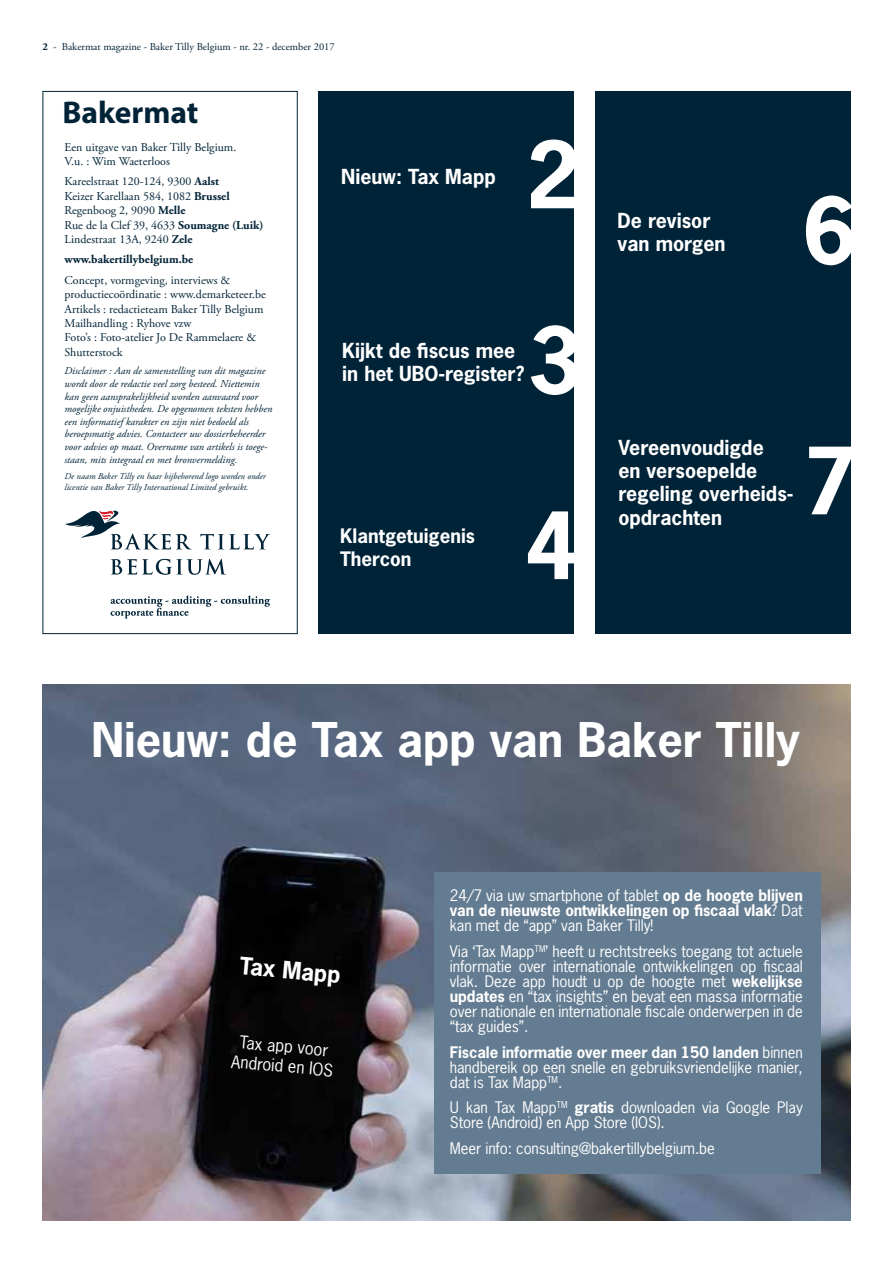
<style>
.page{position:relative;width:893px;height:1263px;background:#fff}
.page>*{position:absolute;margin:0;border:0;box-sizing:border-box;transform-origin:0 0}
.t1{font:700 87px "News Gothic Std";color:#fff}
.t2{font:700 45px "News Gothic Std";color:#fff}
.t3{font:700 31.5px "Myriad Pro";color:#002337}
.t4{font:700 22.5px "News Gothic Std";color:#fff}
.t5{font:700 19.5px/23.4px "News Gothic Std";color:#fff}
.t6{font:700 18.75px/22.5px "News Gothic Std";color:#fff}
.t7{font:16.5px/19.8px "News Gothic Std";color:#fff;text-align:center}
.t8{font:15px/15px "News Gothic Std";letter-spacing:-.005em;color:#fff;text-align:justify}
.t9{font:12px/14.4px "Adobe Garamond Pro";color:#002337}
.t10{font:700 12px "Adobe Garamond Pro";color:#002337}
.t11{font:italic 10.5px/12.6px "Adobe Garamond Pro";color:#002337}
.t12{font:10.5px "Adobe Garamond Pro";color:#002337}
.t13{font:italic 9px/10.8px "Adobe Garamond Pro";color:#002337}
.s1{font-weight:700}
</style>
<div class="page">
<div style="left:319px;top:91px;width:255px;height:543px;background:#002337"></div>
<div style="left:595px;top:91px;width:255px;height:543px;background:#002337"></div>
<svg style="left:65px;top:510px;width:126px;height:39px"></svg>
<svg style="left:200px;top:534px;width:70px;height:15px"></svg>
<svg style="left:111px;top:559px;width:115px;height:16px"></svg>
<svg style="left:111px;top:595px;width:159px;height:23px"></svg>
<div style="left:43px;top:91px;width:255px;height:543px;border:1px solid #002337"></div>
<img style="left:43px;top:685px;width:807px;height:535px">
<div style="left:435px;top:872px;width:386px;height:302px;background:#647c91"></div>
<p class="t12" style="left:43px;top:41px;width:294px"><span class="s1">2</span> - Bakermat magazine - Baker Tilly Belgium - nr. 22 - december 2017</p>
<h3 class="t3" style="left:62px;top:92px;width:138px">Bakermat</h3>
<p class="t9" style="left:65px;top:140px;width:173px">Een uitgave van Baker Tilly Belgium.<br>V.u. : Wim Waeterloos</p>
<p class="t9" style="left:65px;top:175px;width:201px">Kareelstraat 120-124, 9300 <span class="s1">Aalst<br></span>Keizer Karellaan 584, 1082 <span class="s1">Brussel<br></span>Regenboog 2, 9090 <span class="s1">Melle<br></span>Rue de la Clef 39, 4633 <span class="s1">Soumagne (Luik)<br></span>Lindestraat 13A, 9240 <span class="s1">Zele</span></p>
<p class="t10" style="left:65px;top:253px;width:130px">www.bakertillybelgium.be</p>
<p class="t9" style="left:65px;top:273px;width:203px">Concept, vormgeving, interviews &amp; productiecoördinatie : www.demarketeer.be Artikels : redactieteam Baker Tilly Belgium Mailhandling : Ryhove vzw<br>Foto’s : Foto-atelier Jo De Rammelaere &amp; Shutterstock</p>
<p class="t11" style="left:65px;top:365px;width:209px">Disclaimer : Aan de samenstelling van dit magazine wordt door de redactie veel zorg besteed. Niettemin kan geen aansprakelijkheid worden aanvaard voor mogelijke onjuistheden. De opgenomen teksten hebben een informatief karakter en zijn niet bedoeld als beroepsmatig advies. Contacteer uw dossierbeheerder voor advies op maat. Overname van artikels is toege&shy;staan, mits integraal en met bronvermelding.</p>
<p class="t13" style="left:65px;top:471px;width:203px">De naam Baker Tilly en haar bijbehorend logo worden onder licentie van Baker Tilly International Limited gebruikt.</p>
<h3 class="t5" style="left:341px;top:164px;width:156px">Nieuw: Tax Mapp</h3>
<h1 class="t1" style="left:526px;top:118px;width:56px">2</h1>
<h1 class="t1" style="left:527px;top:303px;width:56px">3</h1>
<h3 class="t5" style="left:342px;top:338px;width:184px">Kijkt de fiscus mee in het UBO-register?</h3>
<p class="t6" style="left:340px;top:524px;width:136px">Klantgetuigenis<br>Thercon</p>
<h1 class="t1" style="left:525px;top:489px;width:56px">4</h1>
<h3 class="t5" style="left:618px;top:209px;width:109px">De revisor van morgen</h3>
<h1 class="t1" style="left:803px;top:174px;width:56px">6</h1>
<h3 class="t5" style="left:618px;top:435px;width:177px">Vereenvoudigde<br>en versoepelde regeling overheids&shy;opdrachten</h3>
<h1 class="t1" style="left:803px;top:424px;width:56px">7</h1>
<h2 class="t2" style="left:91px;top:710px;width:710px">Nieuw: de Tax app van Baker Tilly</h2>
<h3 class="t4" style="left:241px;top:951px;width:103px;rotate:5deg">Tax Mapp</h3>
<p class="t7" style="left:234px;top:1031px;width:104px;rotate:5deg">Tax app voor<br>Android en IOS</p>
<p class="t8" style="left:450px;top:888px;width:354px">24/7 via uw smartphone of tablet <span class="s1">op de hoogte blijven van de nieuwste ontwikkelingen op fiscaal vlak</span>? Dat kan met de “app” van Baker Tilly!</p>
<p class="t8" style="left:450px;top:944px;width:354px">Via ‘Tax Mapp<sup>TM</sup>’ heeft u rechtstreeks toegang tot actuele informatie over internationale ontwikkelingen op fiscaal vlak. Deze app houdt u op de hoogte met <span class="s1">wekelijkse updates</span> en “tax insights” en bevat een massa informatie over nationale en internationale fiscale onderwerpen in de “tax guides”.</p>
<p class="t8" style="left:450px;top:1044px;width:354px"><span class="s1">Fiscale informatie over meer dan 150 landen</span> binnen handbereik op een snelle en gebruiksvriendelijke manier, dat is Tax Mapp<sup>TM</sup>.</p>
<p class="t8" style="left:450px;top:1100px;width:354px">U kan Tax Mapp<sup>TM</sup> <span class="s1">gratis</span> downloaden via Google Play<br>Store (Android) en App Store (IOS).</p>
<p class="t8" style="left:450px;top:1141px;width:266px">Meer info: consulting@bakertillybelgium.be</p>
</div>
